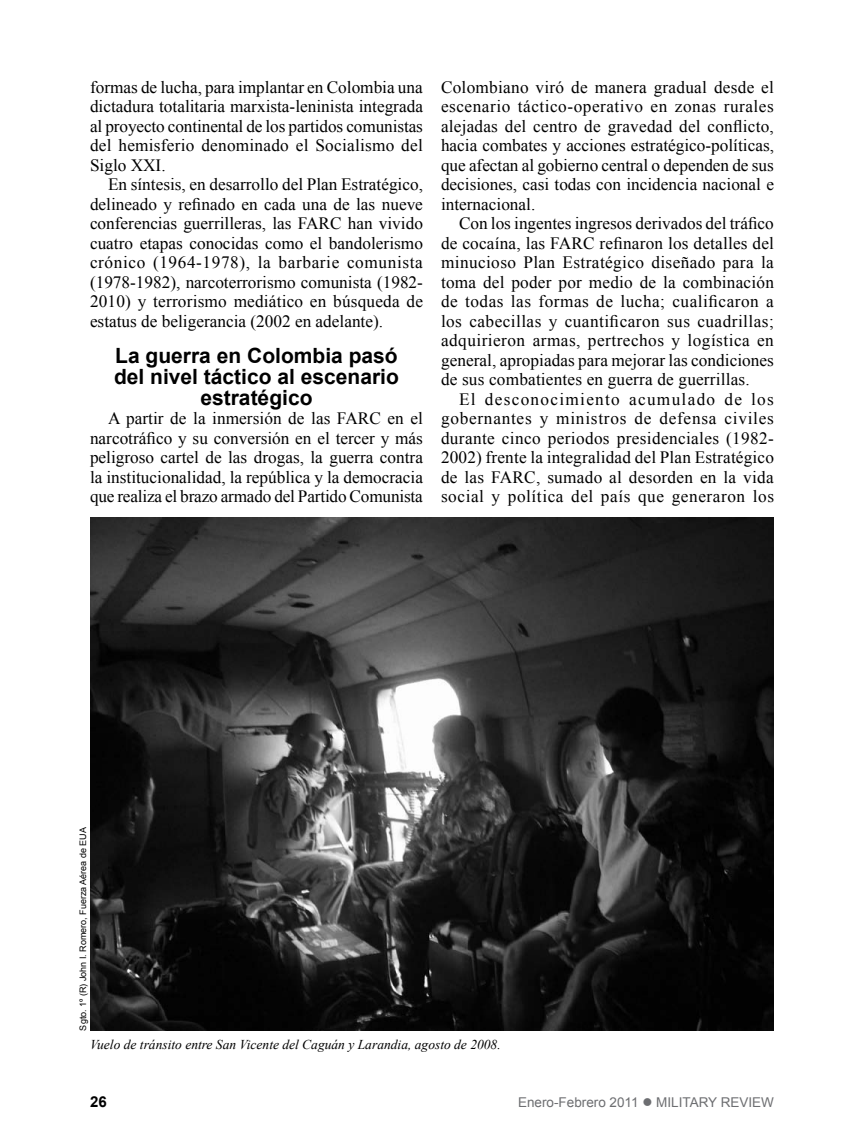
<style>
.page{position:relative;width:864px;height:1134px;background:#fff}
.page>*{position:absolute;margin:0;border:0;box-sizing:border-box;transform-origin:0 0}
.Subheads{font:700 21px/21px "Arial";color:#000;text-align:center}
.Body_Text{font:17.25px/19.5px "Times New Roman";color:#000;text-align:justify}
.t1{font:700 15px "Arial";color:#000}
.Cutlines{font:italic 13.5px "Times New Roman";color:#000}
.t2{font:13.5px "Arial";color:#6d6e71}
.Photocredits{font:9px "Arial";color:#000}
</style>
<div class="page">
<img style="left:90px;top:518px;width:684px;height:512px">
<p class="Body_Text" style="left:90px;top:77px;width:335px">formas de lucha, para implantar en Colombia una dictadura totalitaria marxista-leninista integrada al proyecto continental de los partidos comunistas del hemisferio denominado el Socialismo del Siglo XXI.</p>
<p class="Body_Text" style="left:90px;top:175px;width:335px;text-indent:18px">En síntesis, en desarrollo del Plan Estratégico, delineado y refinado en cada una de las nueve conferencias guerrilleras, las FARC han vivido cuatro etapas conocidas como el bandolerismo crónico (1964-1978), la barbarie comunista (1978-1982), narcoterrorismo comunista (1982- 2010) y terrorismo mediático en búsqueda de estatus de beligerancia (2002 en adelante).</p>
<p class="Subheads" style="left:114px;top:346px;width:286px">La guerra en Colombia pasó del nivel táctico al escenario estratégico</p>
<p class="Body_Text" style="left:90px;top:409px;width:335px;text-indent:18px">A partir de la inmersión de las FARC en el narcotráfico y su conversión en el tercer y más peligroso cartel de las drogas, la guerra contra la institucionalidad, la república y la democracia que realiza el brazo armado del Partido Comunista</p>
<p class="Body_Text" style="left:441px;top:77px;width:335px">Colombiano viró de manera gradual desde el escenario táctico-operativo en zonas rurales alejadas del centro de gravedad del conflicto, hacia combates y acciones estratégico-políticas, que afectan al gobierno central o dependen de sus decisiones, casi todas con incidencia nacional e internacional.</p>
<p class="Body_Text" style="left:441px;top:214px;width:335px;text-indent:18px">Con los ingentes ingresos derivados del tráfico de cocaína, las FARC refinaron los detalles del minucioso Plan Estratégico diseñado para la toma del poder por medio de la combinación de todas las formas de lucha; cualificaron a los cabecillas y cuantificaron sus cuadrillas; adquirieron armas, pertrechos y logística en general, apropiadas para mejorar las condiciones de sus combatientes en guerra de guerrillas.</p>
<p class="Body_Text" style="left:441px;top:389px;width:335px;text-indent:18px">El desconocimiento acumulado de los gobernantes y ministros de defensa civiles durante cinco periodos presidenciales (1982- 2002) frente la integralidad del Plan Estratégico de las FARC, sumado al desorden en la vida social y política del país que generaron los</p>
<p class="Photocredits" style="left:77px;top:1030px;width:205px;rotate:-90deg">Sgto. 1º (R) John I. Romero, Fuerza Aérea de EUA</p>
<p class="Cutlines" style="left:90px;top:1035px;width:412px">Vuelo de tránsito entre San Vicente del Caguán y Larandia, agosto de 2008.</p>
<p class="t1" style="left:90px;top:1092px;width:18px">26</p>
<p class="t2" style="left:518px;top:1093px;width:257px">Enero-Febrero 2011 ● MILITARY REVIEW</p>
</div>
